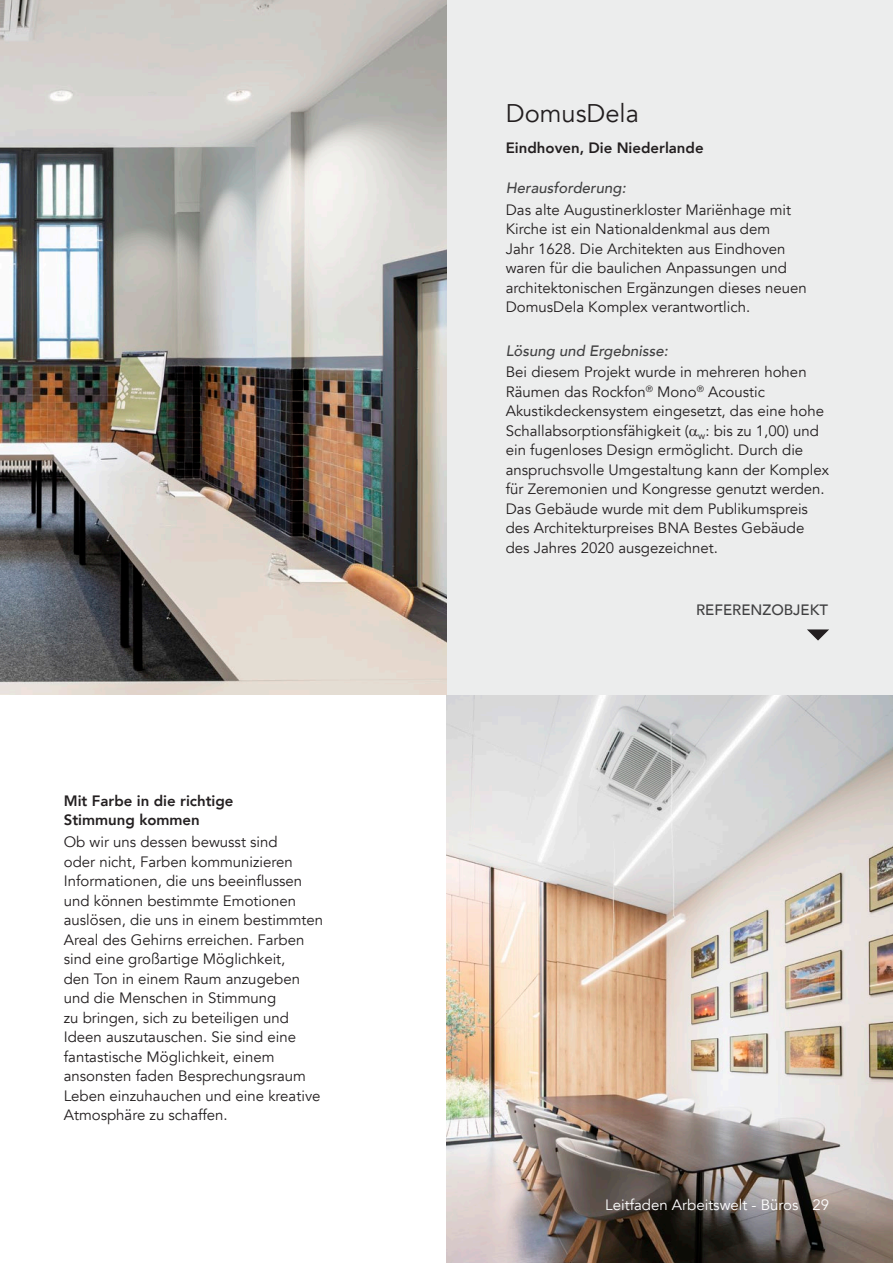
<style>
.page{position:relative;width:893px;height:1263px;background:#fff}
.page>*{position:absolute;margin:0;border:0;box-sizing:border-box;transform-origin:0 0}
.t1{font:25.5px "Avenir";color:#231f20}
.t2{font:15px/19.5px "Avenir";color:#231f20}
.t3{font:800 15px/19.5px "Avenir";color:#231f20}
.t4{font:italic 500 15px "Avenir";color:#414142}
.t5{font:15px "Avenir";color:#fff}
.t6{font:500 15px "Avenir";color:#414142}
</style>
<div class="page">
<hr style="left:0;top:675px;width:1px;height:588px;background:#bfc384">
<img style="left:447px;top:695px;width:446px;height:568px">
<div style="left:446px;top:0;width:447px;height:695px;background:#eceded"></div>
<svg style="left:807px;top:629px;width:22px;height:12px"></svg>
<img style="left:0;top:0;width:446px;height:695px">
<p class="t3" style="left:64px;top:791px;width:171px">Mit Farbe in die richtige<br>Stimmung kommen</p>
<p class="t2" style="left:64px;top:832px;width:261px">Ob wir uns dessen bewusst sind<br>oder nicht, Farben kommunizieren Informationen, die uns beeinflussen und können bestimmte Emotionen auslösen, die uns in einem bestimmten Areal des Gehirns erreichen. Farben sind eine großartige Möglichkeit,<br>den Ton in einem Raum anzugeben und die Menschen in Stimmung<br>zu bringen, sich zu beteiligen und Ideen auszutauschen. Sie sind eine fantastische Möglichkeit, einem ansonsten faden Besprechungsraum Leben einzuhauchen und eine kreative Atmosphäre zu schaffen.</p>
<h1 class="t1" style="left:506px;top:98px;width:135px">DomusDela</h1>
<p class="t3" style="left:506px;top:138px;width:199px">Eindhoven, Die Niederlande</p>
<p class="t4" style="left:506px;top:179px;width:122px">Herausforderung:</p>
<p class="t2" style="left:506px;top:200px;width:302px">Das alte Augustinerkloster Mariënhage mit Kirche ist ein Nationaldenkmal aus dem<br>Jahr 1628. Die Architekten aus Eindhoven waren für die baulichen Anpassungen und architektonischen Ergänzungen dieses neuen DomusDela Komplex verantwortlich.</p>
<p class="t4" style="left:506px;top:341px;width:164px">Lösung und Ergebnisse:</p>
<p class="t2" style="left:506px;top:363px;width:325px">Bei diesem Projekt wurde in mehreren hohen Räumen das Rockfon<sup>®</sup> Mono<sup>®</sup> Acoustic Akustikdeckensystem eingesetzt, das eine hohe Schallabsorptionsfähigkeit ( <sub>w</sub>: bis zu 1,00) und ein fugenloses Design ermöglicht. Durch die anspruchsvolle Umgestaltung kann der Komplex für Zeremonien und Kongresse genutzt werden.<br>Das Gebäude wurde mit dem Publikumspreis des Architekturpreises BNA Bestes Gebäude des Jahres 2020 ausgezeichnet.</p>
<p class="t6" style="left:696px;top:596px;width:133px">REFERENZOBJEKT</p>
<p class="t5" style="left:605px;top:1196px;width:225px">Leitfaden Arbeitswelt - Büros 29</p>
</div>
